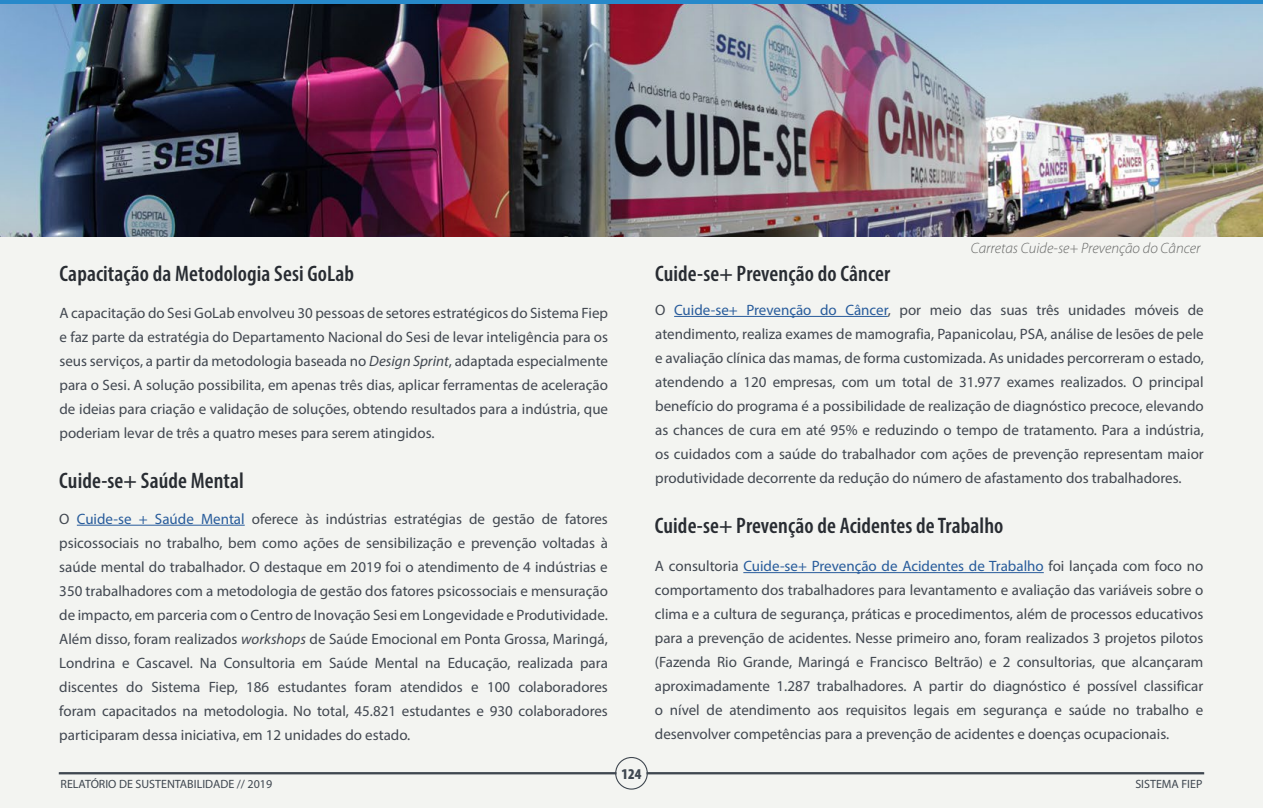
<style>
.page{position:relative;width:1263px;height:808px;background:#f3f4f1}
.page>*{position:absolute;margin:0;border:0;box-sizing:border-box;transform-origin:0 0}
.t1{font:600 condensed 22.5px "Myriad Pro";letter-spacing:.005em;color:#282c32}
.t2{font:15px/24px "Myriad Pro";color:#414750;text-align:justify}
.t3{font:italic 300 15px "Myriad Pro";color:#666766}
.t4{font:900 condensed 15px "Myriad Pro";color:#3f4750}
.t5{font:12px "Myriad Pro";color:#3f4750}
.s1{font-style:italic}
.s2{color:#275b9b}
</style>
<div class="page">
<svg style="left:58px;top:757px;width:1147px;height:33px"></svg>
<div style="left:0;top:0;width:1263px;height:6px;background:#2789ca"></div>
<hr style="left:77px;top:525px;width:168px;height:1px;background:#275b9b">
<hr style="left:674px;top:316px;width:214px;height:1px;background:#275b9b">
<hr style="left:743px;top:572px;width:301px;height:1px;background:#275b9b">
<img style="left:0;top:4px;width:1263px;height:233px">
<h1 class="t1" style="left:60px;top:259px;width:296px">Capacitação da Metodologia Sesi GoLab</h1>
<p class="t2" style="left:60px;top:300px;width:550px">A capacitação do Sesi GoLab envolveu 30 pessoas de setores estratégicos do Sistema Fiep e faz parte da estratégia do Departamento Nacional do Sesi de levar inteligência para os seus serviços, a partir da metodologia baseada no <span class="s1">Design Sprint</span>, adaptada especialmente para o Sesi. A solução possibilita, em apenas três dias, aplicar ferramentas de aceleração de ideias para criação e validação de soluções, obtendo resultados para a indústria, que poderiam levar de três a quatro meses para serem atingidos.</p>
<h1 class="t1" style="left:59px;top:466px;width:186px">Cuide-se+ Saúde Mental</h1>
<p class="t2" style="left:59px;top:506px;width:550px">O <span class="s2">Cuide-se + Saúde Mental</span> oferece às indústrias estratégias de gestão de fatores psicossociais no trabalho, bem como ações de sensibilização e prevenção voltadas à saúde mental do trabalhador. O destaque em 2019 foi o atendimento de 4 indústrias e 350 trabalhadores com a metodologia de gestão dos fatores psicossociais e mensuração de impacto, em parceria com o Centro de Inovação Sesi em Longevidade e Produtividade.<br>Além disso, foram realizados <span class="s1">workshops</span> de Saúde Emocional em Ponta Grossa, Maringá, Londrina e Cascavel. Na Consultoria em Saúde Mental na Educação, realizada para discentes do Sistema Fiep, 186 estudantes foram atendidos e 100 colaboradores foram capacitados na metodologia. No total, 45.821 estudantes e 930 colaboradores participaram dessa iniciativa, em 12 unidades do estado.</p>
<p class="t3" style="left:971px;top:239px;width:231px">Carretas Cuide-se+ Prevenção do Câncer</p>
<h1 class="t1" style="left:655px;top:259px;width:237px">Cuide-se+ Prevenção do Câncer</h1>
<p class="t2" style="left:655px;top:298px;width:550px">O <span class="s2">Cuide-se+ Prevenção do Câncer</span>, por meio das suas três unidades móveis de atendimento, realiza exames de mamografia, Papanicolau, PSA, análise de lesões de pele e avaliação clínica das mamas, de forma customizada. As unidades percorreram o estado, atendendo a 120 empresas, com um total de 31.977 exames realizados. O principal benefício do programa é a possibilidade de realização de diagnóstico precoce, elevando as chances de cura em até 95% e reduzindo o tempo de tratamento. Para a indústria, os cuidados com a saúde do trabalhador com ações de prevenção representam maior produtividade decorrente da redução do número de afastamento dos trabalhadores.</p>
<h1 class="t1" style="left:655px;top:511px;width:350px">Cuide-se+ Prevenção de Acidentes de Trabalho</h1>
<p class="t2" style="left:655px;top:554px;width:550px">A consultoria <span class="s2">Cuide-se+ Prevenção de Acidentes de Trabalho</span> foi lançada com foco no comportamento dos trabalhadores para levantamento e avaliação das variáveis sobre o clima e a cultura de segurança, práticas e procedimentos, além de processos educativos para a prevenção de acidentes. Nesse primeiro ano, foram realizados 3 projetos pilotos (Fazenda Rio Grande, Maringá e Francisco Beltrão) e 2 consultorias, que alcançaram aproximadamente 1.287 trabalhadores. A partir do diagnóstico é possível classificar o nível de atendimento aos requisitos legais em segurança e saúde no trabalho e desenvolver competências para a prevenção de acidentes e doenças ocupacionais.</p>
<p class="t4" style="left:622px;top:764px;width:21px">124</p>
<p class="t5" style="left:61px;top:776px;width:213px">RELATÓRIO DE SUSTENTABILIDADE // 2019</p>
<p class="t5" style="left:1135px;top:776px;width:68px">SISTEMA FIEP</p>
</div>
